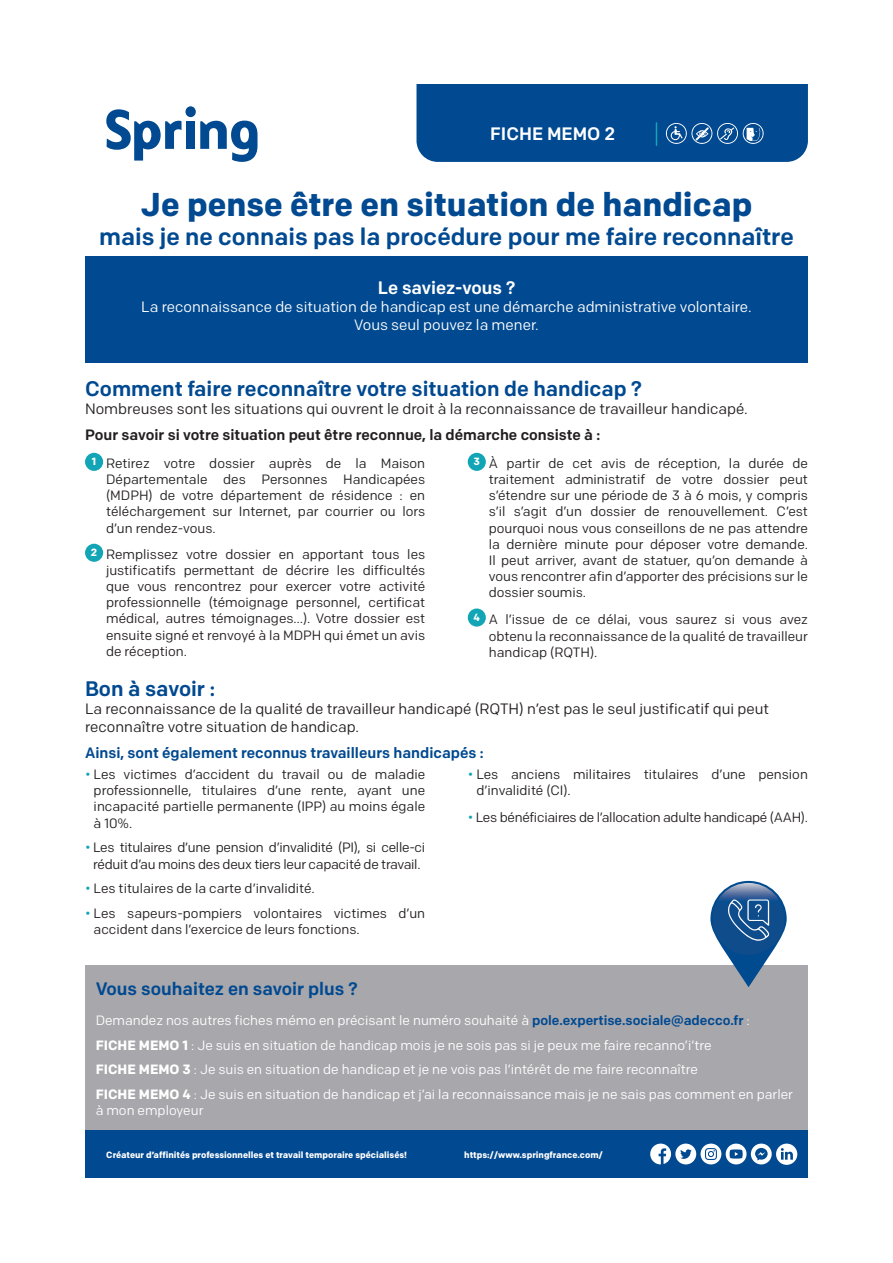
<style>
.page{position:relative;width:893px;height:1263px;background:#fff}
.page>*{position:absolute;margin:0;border:0;box-sizing:border-box;transform-origin:0 0}
.t1{font:700 33px "Colfax";color:#014990}
.t2{font:500 24px "Colfax";color:#014990}
.t3{font:500 21px "Colfax";color:#014990}
.t4{font:500 18px "Colfax";color:#014990}
.t5{font:500 18px "Colfax";color:#fff}
.t6{font:15px/18px "Colfax";color:#231f20}
.t7{font:15px "Colfax";color:#fff}
.t8{font:500 15px "Colfax";color:#231f20}
.t9{font:500 15px "Colfax";color:#014990}
.body{font:13.5px/16.2px "Colfax";color:#231f20;text-align:justify}
.t10{font:13.5px/16.2px "Colfax";color:#fff}
.body-2{font:13.5px/16.2px "Colfax";letter-spacing:-.02em;color:#231f20;text-align:center}
.t11{font:700 10.5px "Colfax";color:#fff}
.t12{font:700 9px "Colfax";color:#fff}
.s1{color:#11a5b6}
.s2{font-weight:500;color:#014990}
.s3{font-weight:700}
</style>
<div class="page">
<div style="left:85px;top:965px;width:723px;height:165px;background:#a7a7ac"></div>
<div style="left:416px;top:60px;width:392px;height:102px;background:#014990;border-radius:21px"></div>
<svg style="left:665px;top:123px;width:99px;height:21px"></svg>
<svg style="left:656px;top:123px;width:1px;height:22px"></svg>
<div style="left:186px;top:121px;width:9px;height:28px;background:#014990"></div>
<div style="left:185px;top:106px;width:11px;height:11px;background:#014990;border-radius:50%"></div>
<svg style="left:200px;top:121px;width:57px;height:41px"></svg>
<svg style="left:106px;top:109px;width:76px;height:52px"></svg>
<div style="left:85px;top:1130px;width:723px;height:48px;background:#014990"></div>
<svg style="left:650px;top:1143px;width:147px;height:22px"></svg>
<div style="left:404px;top:50px;width:433px;height:34px;background:#fff"></div>
<svg style="left:710px;top:881px;width:77px;height:106px"></svg>
<div style="left:85px;top:453px;width:18px;height:18px;background:#11a5b6;border-radius:50%"></div>
<div style="left:85px;top:544px;width:18px;height:18px;background:#11a5b6;border-radius:50%"></div>
<div style="left:468px;top:453px;width:18px;height:18px;background:#11a5b6;border-radius:50%"></div>
<svg style="left:468px;top:608px;width:18px;height:19px"></svg>
<div style="left:470px;top:613px;width:13px;height:9px;background:#11a5b6"></div>
<div style="left:85px;top:256px;width:723px;height:106px;background:#014990"></div>
<h3 class="t5" style="left:490px;top:123px;width:127px">FICHE MEMO 2</h3>
<p class="t1" style="left:141px;top:184px;width:613px">Je pense être en situation de handicap</p>
<p class="t2" style="left:99px;top:222px;width:696px">mais je ne connais pas la procédure pour me faire reconnaître</p>
<p class="t5" style="left:378px;top:277px;width:139px">Le saviez-vous ?</p>
<p class="t7" style="left:141px;top:298px;width:612px">La reconnaissance de situation de handicap est une démarche administrative volontaire.</p>
<p class="t7" style="left:354px;top:316px;width:186px">Vous seul pouvez la mener.</p>
<p class="t3" style="left:85px;top:375px;width:558px">Comment faire reconnaître votre situation de handicap ?</p>
<p class="t6" style="left:85px;top:399px;width:664px">Nombreuses sont les situations qui ouvrent le droit à la reconnaissance de travailleur handicapé.</p>
<p class="t8" style="left:85px;top:426px;width:517px">Pour savoir si votre situation peut être reconnue, la démarche consiste à :</p>
<p class="t11" style="left:92px;top:455px;width:6px">1</p>
<p class="body" style="left:106px;top:455px;width:321px">Retirez votre dossier auprès de la Maison Départementale des Personnes Handicapées (MDPH) de votre département de résidence : en téléchargement sur Internet, par courrier ou lors d’un rendez-vous.</p>
<p class="t11" style="left:91px;top:546px;width:8px">2</p>
<p class="body" style="left:106px;top:546px;width:321px">Remplissez votre dossier en apportant tous les justificatifs permettant de décrire les difficultés que vous rencontrez pour exercer votre activité professionnelle (témoignage personnel, certificat médical, autres témoignages…). Votre dossier est ensuite signé et renvoyé à la MDPH qui émet un avis de réception.</p>
<p class="t11" style="left:474px;top:455px;width:8px">3</p>
<p class="body" style="left:489px;top:455px;width:321px">À partir de cet avis de réception, la durée de traitement administratif de votre dossier peut s’étendre sur une période de 3 à 6 mois, y compris s’il s’agit d’un dossier de renouvellement. C’est pourquoi nous vous conseillons de ne pas attendre la dernière minute pour déposer votre demande.<br>Il peut arriver, avant de statuer, qu’on demande à vous rencontrer afin d’apporter des précisions sur le dossier soumis.</p>
<p class="t11" style="left:474px;top:610px;width:8px">4</p>
<p class="body" style="left:489px;top:611px;width:321px">A l’issue de ce délai, vous saurez si vous avez obtenu la reconnaissance de la qualité de travailleur handicap (RQTH).</p>
<p class="t3" style="left:85px;top:675px;width:132px">Bon à savoir :</p>
<p class="t6" style="left:85px;top:699px;width:685px">La reconnaissance de la qualité de travailleur handicapé (RQTH) n’est pas le seul justificatif qui peut reconnaître votre situation de handicap.</p>
<p class="t9" style="left:85px;top:744px;width:400px">Ainsi, sont également reconnus travailleurs handicapés :</p>
<p class="body" style="left:94px;top:766px;width:333px;text-indent:-9px"><span class="s1">•</span> Les victimes d’accident du travail ou de maladie professionnelle, titulaires d’une rente, ayant une incapacité partielle permanente (IPP) au moins égale à 10%.</p>
<p class="body-2" style="left:85px;top:839px;width:342px"><span class="s1">•</span> Les titulaires d’une pension d’invalidité (PI), si celle-ci réduit d’au moins des deux tiers leur capacité de travail.</p>
<p class="body" style="left:85px;top:880px;width:231px"><span class="s1">•</span> Les titulaires de la carte d’invalidité.</p>
<p class="body" style="left:94px;top:905px;width:333px;text-indent:-9px"><span class="s1">•</span> Les sapeurs-pompiers volontaires victimes d’un accident dans l’exercice de leurs fonctions.</p>
<p class="body" style="left:476px;top:766px;width:333px;text-indent:-9px"><span class="s1">•</span> Les anciens militaires titulaires d’une pension d’invalidité (CI).</p>
<p class="body-2" style="left:468px;top:809px;width:342px"><span class="s1">•</span> Les bénéficiaires de l’allocation adulte handicapé (AAH).</p>
<p class="t4" style="left:96px;top:977px;width:263px">Vous souhaitez en savoir plus ?</p>
<p class="t10" style="left:96px;top:1012px;width:656px">Demandez nos autres fiches mémo en précisant le numéro souhaité à <span class="s2">pole.expertise.sociale@adecco.fr</span> :</p>
<p class="t10" style="left:96px;top:1037px;width:617px"><span class="s3">FICHE MEMO 1</span> : Je suis en situation de handicap mois je ne sois pas si je peux me faire recanno’i’tre</p>
<p class="t10" style="left:96px;top:1061px;width:604px"><span class="s3">FICHE MEMO 3</span> : Je suis en situation de handicap et je ne vois pas l’intérêt de me faire reconnaître</p>
<p class="t10" style="left:96px;top:1086px;width:699px"><span class="s3">FICHE MEMO 4</span> : Je suis en situation de handicap et j’ai la reconnaissance mais je ne sais pas comment en parler à mon employeur</p>
<p class="t12" style="left:106px;top:1149px;width:302px">Créateur d’affinités professionnelles et travail temporaire spécialisés!</p>
<p class="t12" style="left:464px;top:1149px;width:140px">https://www.springfrance.com/</p>
</div>
